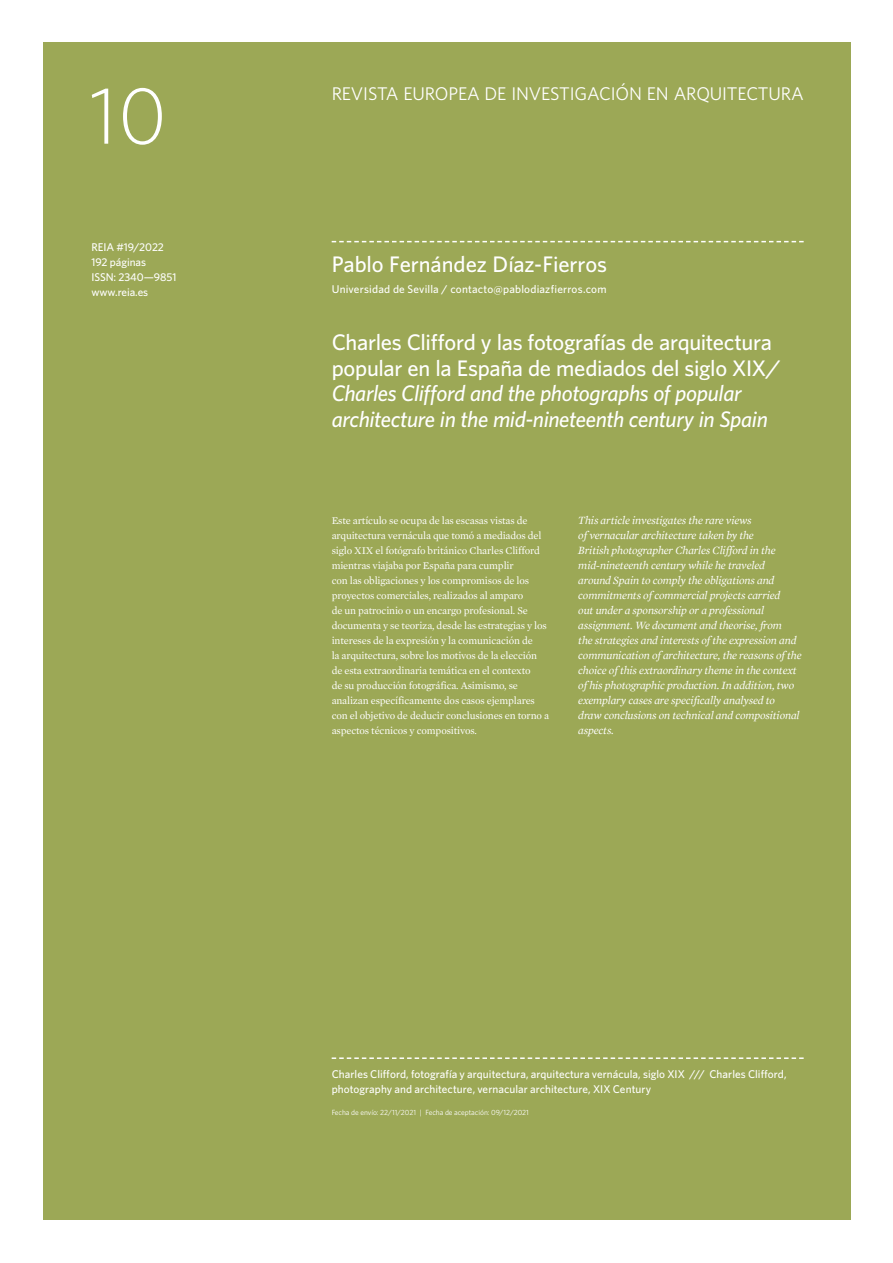
<style>
.page{position:relative;width:893px;height:1263px;background:#fff}
.page>*{position:absolute;margin:0;border:0;box-sizing:border-box;transform-origin:0 0}
.t1{font:300 81px "Whitney";color:#fff}
.t2{font:italic 500 22.5px/25.5px "Whitney";letter-spacing:-.015em;color:#fff}
.t3{font:500 22.5px "Whitney";letter-spacing:-.005em;color:#fff}
.t4{font:18.3px "Whitney";letter-spacing:-.01em;color:#fff}
.t5{font:italic 11.25px/15px "Mercury Text G1";letter-spacing:-.015em;color:#fff}
.t6{font:500 11.25px/15px "Whitney";letter-spacing:.005em;color:#fff}
.t7{font:10.5px/15px "Mercury Text G1";letter-spacing:-.015em;color:#fff}
.t8{font:7.5px "Whitney";letter-spacing:-.005em;color:#fff}
.s1{font-style:normal}
</style>
<div class="page">
<div style="left:43px;top:43px;width:807px;height:1177px;background:#9ca856"></div>
<svg style="left:332px;top:241px;width:472px;height:1px"></svg>
<svg style="left:332px;top:1057px;width:472px;height:2px"></svg>
<h1 class="t1" style="left:89px;top:61px;width:80px">10</h1>
<p class="t6" style="left:91px;top:239px;width:86px">REIA #19/2022<br>192 páginas<br>ISSN: 2340—9851 www.reia.es</p>
<h3 class="t4" style="left:332px;top:81px;width:473px">REVISTA EUROPEA DE INVESTIGACIÓN EN ARQUITECTURA</h3>
<h2 class="t3" style="left:332px;top:249px;width:277px">Pablo Fernández Díaz-Fierros</h2>
<p class="t6" style="left:332px;top:281px;width:276px">Universidad de Sevilla / contacto@pablodiazfierros.com</p>
<h2 class="t2" style="left:332px;top:329px;width:449px"><span class="s1">Charles Clifford y las fotografías de arquitectura popular en la España de mediados del siglo xix</span>/ Charles Clifford and the photographs of popular architecture in the mid-nineteenth century in Spain</h2>
<p class="t7" style="left:332px;top:513px;width:219px">Este artículo se ocupa de las escasas vistas de arquitectura vernácula que tomó a mediados del siglo XIX el fotógrafo británico Charles Clifford mientras viajaba por España para cumplir<br>con las obligaciones y los compromisos de los proyectos comerciales, realizados al amparo<br>de un patrocinio o un encargo profesional. Se documenta y se teoriza, desde las estrategias y los intereses de la expresión y la comunicación de<br>la arquitectura, sobre los motivos de la elección de esta extraordinaria temática en el contexto<br>de su producción fotográfica. Asimismo, se analizan específicamente dos casos ejemplares con el objetivo de deducir conclusiones en torno a aspectos técnicos y compositivos.</p>
<p class="t5" style="left:578px;top:513px;width:225px">This article investigates the rare views<br>of vernacular architecture taken by the<br>British photographer Charles Clifford in the mid-nineteenth century while he traveled<br>around Spain to comply the obligations and commitments of commercial projects carried<br>out under a sponsorship or a professional assignment. We document and theorise, from<br>the strategies and interests of the expression and communication of architecture, the reasons of the choice of this extraordinary theme in the context of his photographic production. In addition, two exemplary cases are specifically analysed to<br>draw conclusions on technical and compositional aspects.</p>
<p class="t6" style="left:332px;top:1066px;width:456px">Charles Clifford, fotografía y arquitectura, arquitectura vernácula, siglo XIX /// Charles Clifford, photography and architecture, vernacular architecture, XIX Century</p>
<p class="t8" style="left:332px;top:1107px;width:199px">Fecha de envío: 22/11/2021 | Fecha de aceptación: 09/12/2021</p>
</div>
